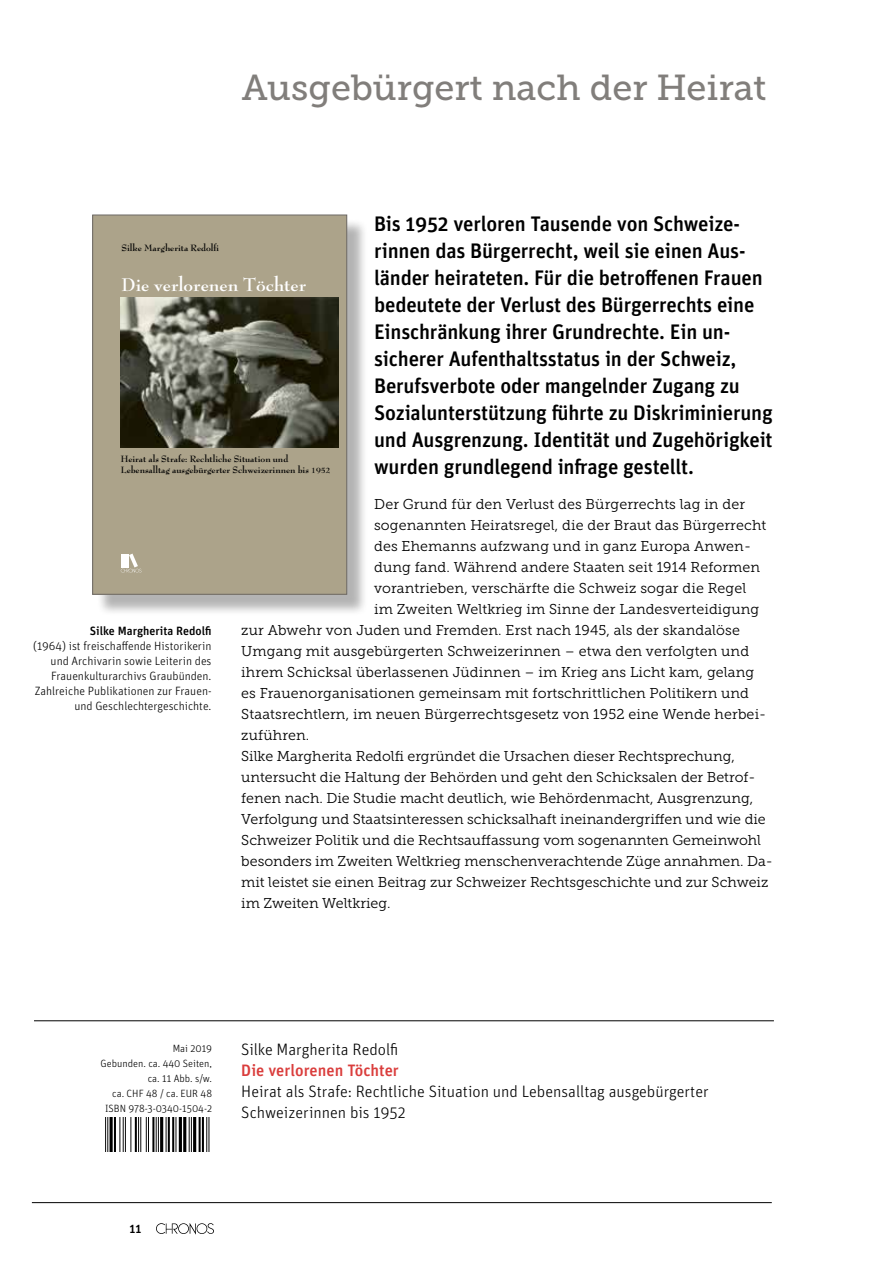
<style>
.page{position:relative;width:893px;height:1263px;background:#fff}
.page>*{position:absolute;margin:0;border:0;box-sizing:border-box;transform-origin:0 0}
.t1{font:36px "Museo Slab 500";color:#817e7b}
.t2{font:500 21px/27px "Unit OT";letter-spacing:-.01em;color:#000}
.t3{font:700 20.1px "Bernhard Modern";color:#fff}
.t4{font:300 16.5px/21px "Unit OT";color:#000}
.t5{font:500 16.5px "Unit OT";color:#da3d3c}
.t6{font:14.25px "Museo Slab 300";letter-spacing:.005em;color:#000}
.t7{font:500 12.75px "Unit OT";color:#000}
.t8{font:300 12px/15px "Unit OT";color:#000;text-align:right}
.t9{font:500 12px "Unit OT";color:#000}
.t10{font:10.65px "Courier";color:#000;scale:.93 1}
.t11{font:300 10.5px/15px "Unit OT";color:#000;text-align:right}
.t12{font:700 10.05px/11.1px "Bernhard Modern";color:#000}
.s1{font-size:8.4px}
</style>
<div class="page">
<svg style="left:156px;top:1223px;width:58px;height:11px"></svg>
<hr style="left:34px;top:1020px;width:740px;height:1px;background:#000">
<hr style="left:32px;top:1202px;width:740px;height:1px;background:#000">
<div style="left:96px;top:219px;width:272px;height:397px;background:#000;opacity:.3"></div>
<div style="left:93px;top:215px;width:254px;height:379px;background:#aca38a"></div>
<img style="left:121px;top:298px;width:218px;height:149px">
<svg style="left:121px;top:554px;width:20px;height:19px"></svg>
<div style="left:92px;top:215px;width:255px;height:379px;border:1px solid #6d6966"></div>
<hr style="left:105px;top:1117px;width:1px;height:34px;background:#000">
<hr style="left:107px;top:1117px;width:1px;height:34px;background:#000">
<svg style="left:109px;top:1117px;width:4px;height:34px"></svg>
<hr style="left:114px;top:1117px;width:2px;height:34px;background:#000">
<hr style="left:119px;top:1117px;width:1px;height:34px;background:#000">
<hr style="left:123px;top:1117px;width:1px;height:34px;background:#000">
<hr style="left:125px;top:1117px;width:1px;height:34px;background:#000">
<hr style="left:130px;top:1117px;width:1px;height:34px;background:#000">
<hr style="left:135px;top:1117px;width:2px;height:34px;background:#000">
<hr style="left:138px;top:1117px;width:1px;height:34px;background:#000">
<hr style="left:140px;top:1117px;width:1px;height:34px;background:#000">
<hr style="left:146px;top:1117px;width:1px;height:34px;background:#000">
<hr style="left:148px;top:1117px;width:1px;height:34px;background:#000">
<hr style="left:152px;top:1117px;width:2px;height:34px;background:#000">
<hr style="left:156px;top:1117px;width:1px;height:34px;background:#000">
<hr style="left:158px;top:1117px;width:1px;height:34px;background:#000">
<hr style="left:160px;top:1117px;width:3px;height:34px;background:#000">
<hr style="left:166px;top:1117px;width:1px;height:34px;background:#000">
<hr style="left:168px;top:1117px;width:2px;height:34px;background:#000">
<hr style="left:172px;top:1117px;width:2px;height:34px;background:#000">
<hr style="left:175px;top:1117px;width:1px;height:34px;background:#000">
<hr style="left:179px;top:1117px;width:3px;height:34px;background:#000">
<hr style="left:183px;top:1117px;width:3px;height:34px;background:#000">
<hr style="left:189px;top:1117px;width:1px;height:34px;background:#000">
<hr style="left:191px;top:1117px;width:1px;height:34px;background:#000">
<hr style="left:193px;top:1117px;width:3px;height:34px;background:#000">
<hr style="left:199px;top:1117px;width:2px;height:34px;background:#000">
<hr style="left:202px;top:1117px;width:2px;height:34px;background:#000">
<hr style="left:206px;top:1117px;width:1px;height:34px;background:#000">
<hr style="left:208px;top:1117px;width:1px;height:34px;background:#000">
<h1 class="t1" style="left:242px;top:68px;width:526px">Ausgebürgert nach der Heirat</h1>
<p class="t2" style="left:374px;top:210px;width:400px">Bis 1952 verloren Tausende von Schweize&shy;rinnen das Bürgerrecht, weil sie einen Aus&shy;länder heirateten. Für die betroffenen Frauen bedeutete der Verlust des Bürgerrechts eine Einschränkung ihrer Grundrechte. Ein un&shy;sicherer Aufenthaltsstatus in der Schweiz, Berufsverbote oder mangelnder Zugang zu Sozialunterstützung führte zu Diskriminierung und Ausgrenzung. Identität und Zugehörigkeit wurden grundlegend infrage gestellt.</p>
<p class="t6" style="left:374px;top:497px;width:372px">Der Grund für den Verlust des Bürgerrechts lag in der</p>
<p class="t6" style="left:374px;top:518px;width:394px">sogenannten Heiratsregel, die der Braut das Bürgerrecht</p>
<p class="t6" style="left:374px;top:539px;width:378px">des Ehemanns aufzwang und in ganz Europa Anwen-</p>
<p class="t6" style="left:374px;top:560px;width:387px">dung fand. Während andere Staaten seit 1914 Reformen</p>
<p class="t6" style="left:374px;top:581px;width:374px">vorantrieben, verschärfte die Schweiz sogar die Regel</p>
<p class="t6" style="left:374px;top:602px;width:387px">im Zweiten Weltkrieg im Sinne der Landesverteidigung</p>
<p class="t6" style="left:241px;top:623px;width:500px">zur Abwehr von Juden und Fremden. Erst nach 1945, als der skandalöse</p>
<p class="t6" style="left:241px;top:644px;width:509px">Umgang mit ausgebürgerten Schweizerinnen – etwa den verfolgten und</p>
<p class="t6" style="left:241px;top:665px;width:514px">ihrem Schicksal überlassenen Jüdinnen – im Krieg ans Licht kam, gelang</p>
<p class="t6" style="left:241px;top:686px;width:509px">es Frauenorganisationen gemeinsam mit fortschrittlichen Politikern und</p>
<p class="t6" style="left:241px;top:707px;width:526px">Staatsrechtlern, im neuen Bürgerrechtsgesetz von 1952 eine Wende herbei-</p>
<p class="t6" style="left:241px;top:728px;width:70px">zuführen.</p>
<p class="t6" style="left:241px;top:749px;width:495px">Silke Margherita Redolfi ergründet die Ursachen dieser Rechtsprechung,</p>
<p class="t6" style="left:241px;top:770px;width:516px">untersucht die Haltung der Behörden und geht den Schicksalen der Betrof-</p>
<p class="t6" style="left:241px;top:791px;width:514px">fenen nach. Die Studie macht deutlich, wie Behördenmacht, Ausgrenzung,</p>
<p class="t6" style="left:241px;top:812px;width:526px">Verfolgung und Staatsinteressen schicksalhaft ineinandergriffen und wie die</p>
<p class="t6" style="left:241px;top:833px;width:521px">Schweizer Politik und die Rechtsauffassung vom sogenannten Gemeinwohl</p>
<p class="t6" style="left:241px;top:854px;width:533px">besonders im Zweiten Weltkrieg menschenverachtende Züge annahmen. Da-</p>
<p class="t6" style="left:241px;top:875px;width:529px">mit leistet sie einen Beitrag zur Schweizer Rechtsgeschichte und zur Schweiz</p>
<p class="t6" style="left:241px;top:896px;width:151px">im Zweiten Weltkrieg.</p>
<p class="t12" style="left:122px;top:242px;width:99px">Silke Margherita Redolfi</p>
<h3 class="t3" style="left:122px;top:274px;width:186px">Die verlorenen Töchter</h3>
<p class="t12" style="left:121px;top:453px;width:211px">Heirat als Strafe: Rechtliche Situation und<br>Lebensalltag ausgebürgerter Schweizerinnen bis <span class="s1">1952</span></p>
<p class="t9" style="left:90px;top:623px;width:123px">Silke Margherita Redolfi</p>
<p class="t8" style="left:33px;top:639px;width:180px">(1964) ist freischaffende Historikerin und Archivarin sowie Leiterin des Frauenkulturarchivs Graubünden.<br>Zahlreiche Publikationen zur Frauen&shy;und Geschlechtergeschichte.</p>
<p class="t11" style="left:101px;top:1041px;width:113px">Mai 2019<br>Gebunden. ca. 440 Seiten, ca. 11 Abb. s/w.<br>ca. CHF 48 / ca. EUR 48<br>ISBN 978-3-0340-1504-2</p>
<p class="t10" style="left:92px;top:1091px;width:142px">ISBN 978-3-0340-1504-2</p>
<p class="t4" style="left:241px;top:1039px;width:159px">Silke Margherita Redolfi</p>
<p class="t5" style="left:241px;top:1060px;width:159px">Die verlorenen Töchter</p>
<p class="t4" style="left:241px;top:1081px;width:469px">Heirat als Strafe: Rechtliche Situation und Lebensalltag ausgebürgerter<br>Schweizerinnen bis 1952</p>
<p class="t7" style="left:129px;top:1221px;width:13px">11</p>
</div>
